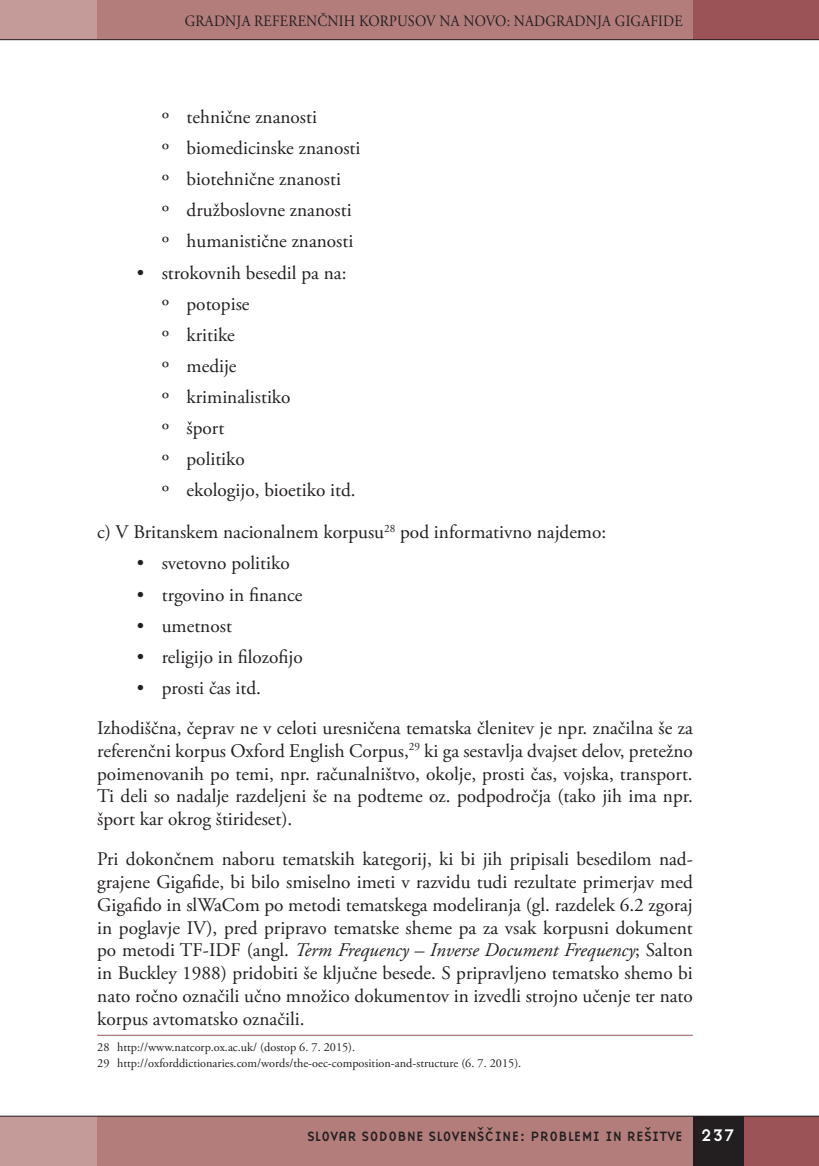
<style>
.page{position:relative;width:819px;height:1166px;background:#fff}
.page>*{position:absolute;margin:0;border:0;box-sizing:border-box;transform-origin:0 0}
.t1{font:19.25px/31.2px "Adobe Garamond Pro";letter-spacing:-.01em;color:#231f20}
.t2{font:15.75px "Adobe Garamond Pro";letter-spacing:.015em;color:#231f20;scale:.9 1}
.t3{font:14px "Base Nine";color:#231f20}
.t4{font:12.25px/15.8px "Adobe Garamond Pro";color:#231f20}
.s1{font-style:italic}
.s2{font-size:17.5px;color:#fff}
</style>
<div class="page">
<div style="left:97px;top:0;width:596px;height:40px;background:#b37d7c"></div>
<div style="left:72px;top:1116px;width:620px;height:50px;background:#b37d7c"></div>
<div style="left:0;top:1116px;width:97px;height:50px;background:#c59b99"></div>
<div style="left:0;top:0;width:97px;height:40px;background:#c59b99"></div>
<div style="left:743px;top:1116px;width:75px;height:50px;background:#9b5358"></div>
<div style="left:692px;top:1116px;width:51px;height:50px;background:#231f20"></div>
<div style="left:692px;top:0;width:126px;height:40px;background:#9b5358"></div>
<hr style="left:0;top:39px;width:818px;height:1px;background:#231f20">
<hr style="left:0;top:1116px;width:818px;height:1px;background:#231f20">
<hr style="left:97px;top:1035px;width:595px;height:1px;background:#9b5358">
<p class="t2" style="left:185px;top:11px;width:555px">GRADNJA REFERENČNIH KORPUSOV NA NOVO: NADGRADNJA GIGAFIDE</p>
<p class="t1" style="left:162px;top:102px;width:200px">º tehnične znanosti<br>º biomedicinske znanosti º biotehnične znanosti<br>º družboslovne znanosti º humanistične znanosti</p>
<p class="t1" style="left:162px;top:258px;width:195px;text-indent:-25px">• strokovnih besedil pa na: º potopise<br>º kritike<br>º medije<br>º kriminalistiko<br>º šport<br>º politiko<br>º ekologijo, bioetiko itd.</p>
<p class="t1" style="left:97px;top:517px;width:510px">c) V Britanskem nacionalnem korpusu<sup>28</sup> pod informativno najdemo:</p>
<p class="t1" style="left:137px;top:548px;width:154px">• svetovno politiko</p>
<p class="t1" style="left:137px;top:579px;width:167px">• trgovino in finance</p>
<p class="t1" style="left:137px;top:611px;width:96px">• umetnost</p>
<p class="t1" style="left:137px;top:642px;width:167px">• religijo in filozofijo</p>
<p class="t1" style="left:97px;top:668px;width:597px;line-height:40.2px;text-indent:40px">• prosti čas itd.<br>Izhodiščna, čeprav ne v celoti uresničena tematska členitev je npr. značilna še za</p>
<p class="t1" style="left:97px;top:740px;width:597px;line-height:22.8px;text-align:justify">referenčni korpus Oxford English Corpus,<sup>29</sup> ki ga sestavlja dvajset delov, pretežno poimenovanih po temi, npr. računalništvo, okolje, prosti čas, vojska, transport.<br>Ti deli so nadalje razdeljeni še na podteme oz. podpodročja (tako jih ima npr. šport kar okrog štirideset).</p>
<p class="t1" style="left:97px;top:848px;width:597px;line-height:22.8px;text-align:justify">Pri dokončnem naboru tematskih kategorij, ki bi jih pripisali besedilom nad&shy;grajene Gigafide, bi bilo smiselno imeti v razvidu tudi rezultate primerjav med Gigafido in slWaCom po metodi tematskega modeliranja (gl. razdelek 6.2 zgoraj in poglavje IV), pred pripravo tematske sheme pa za vsak korpusni dokument po metodi TF-IDF (angl. <span class="s1">Term Frequency – Inverse Document Frequency</span>; Salton in Buckley 1988) pridobiti še ključne besede. S pripravljeno tematsko shemo bi nato ročno označili učno množico dokumentov in izvedli strojno učenje ter nato korpus avtomatsko označili.</p>
<p class="t4" style="left:97px;top:1039px;width:425px">28 http://www.natcorp.ox.ac.uk/ (dostop 6. 7. 2015).<br>29 http://oxforddictionaries.com/words/the-oec-composition-and-structure (6. 7. 2015).</p>
<p class="t3" style="left:307px;top:1126px;width:430px">SLOVAR SODOBNE SLOVENŠCˇINE: PROBLEMI IN REŠITVE <span class="s2">237</span></p>
</div>
